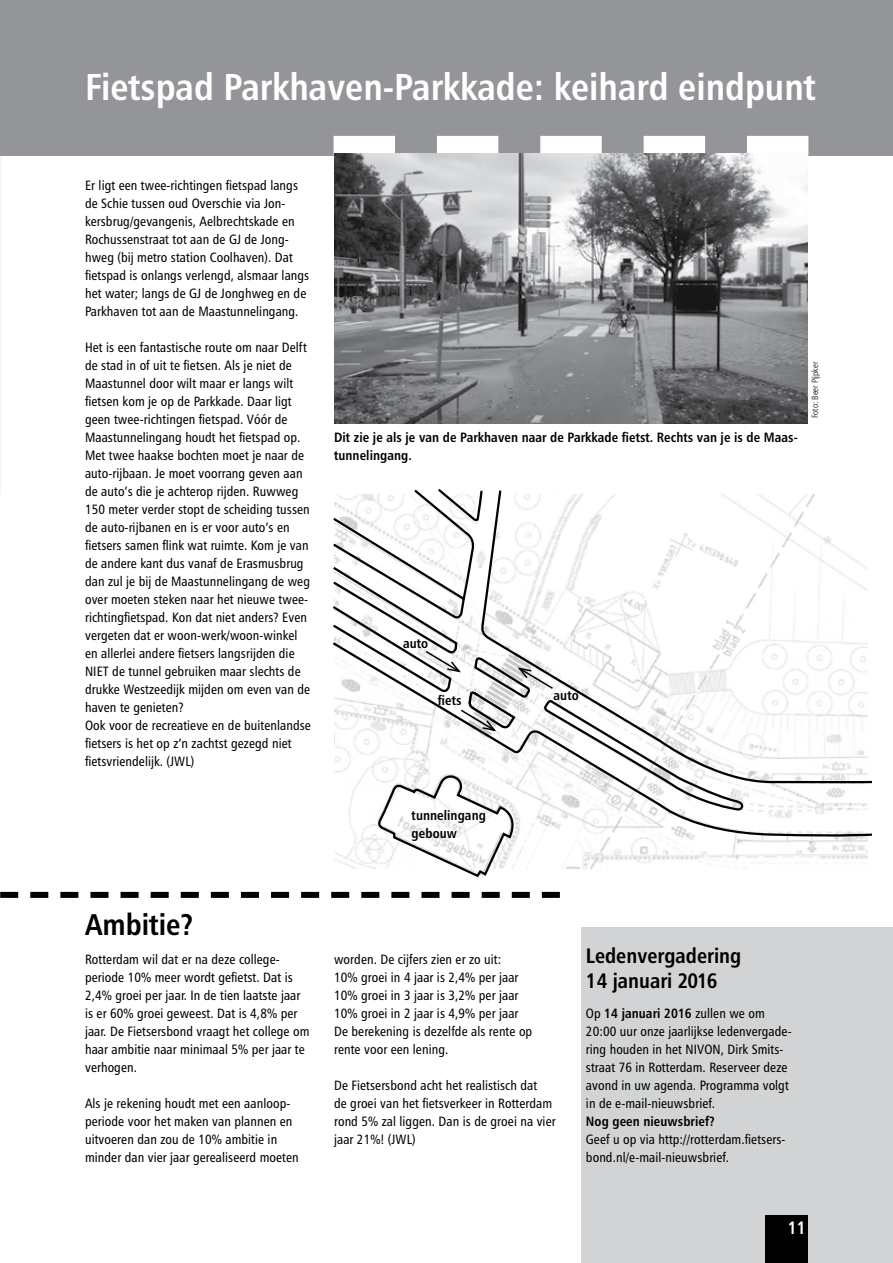
<style>
.page{position:relative;width:893px;height:1263px;background:#fff}
.page>*{position:absolute;margin:0;border:0;box-sizing:border-box;transform-origin:0 0}
.t1{font:37.5px "Humanist 777 BT Bold Condensed B";color:#fff}
.t2{font:30px "Humanist 777 BT Bold Condensed B";color:#000}
.t3{font:21px/25.5px "Humanist 777 BT Bold Condensed B";color:#000}
.t4{font:18px "Humanist 777 BT Bold Condensed B";color:#fff}
.t5{font:13.5px/18px "Humanist 777 BT Roman Condensed B";letter-spacing:.005em;color:#000}
.t6{font:13.5px/18px "Humanist 777 BT Bold Condensed B";letter-spacing:.005em;color:#000}
.t7{font:9px "Humanist 777 BT Light Condensed B";color:#000}
.s1{font-family:"Humanist 777 BT Roman Condensed B"}
</style>
<div class="page">
<div style="left:581px;top:928px;width:312px;height:335px;background:#d1d3d4"></div>
<div style="left:0;top:0;width:893px;height:155px;background:#939598"></div>
<div style="left:765px;top:1216px;width:43px;height:47px;background:#000"></div>
<svg style="left:334px;top:136px;width:474px;height:18px"></svg>
<img style="left:334px;top:154px;width:474px;height:270px">
<img style="left:334px;top:839px;width:534px;height:31px">
<svg style="left:332px;top:488px;width:540px;height:351px"></svg>
<svg style="left:377px;top:770px;width:142px;height:108px"></svg>
<svg style="left:424px;top:649px;width:131px;height:83px"></svg>
<svg style="left:0;top:892px;width:560px;height:6px"></svg>
<h1 class="t1" style="left:85px;top:63px;width:732px">Fietspad Parkhaven-Parkkade: keihard eindpunt</h1>
<p class="t5" style="left:85px;top:176px;width:226px">Er ligt een twee-richtingen fietspad langs de Schie tussen oud Overschie via Jon&shy;kersbrug/gevangenis, Aelbrechtskade en Rochussenstraat tot aan de GJ de Jong&shy;hweg (bij metro station Coolhaven). Dat fietspad is onlangs verlengd, alsmaar langs het water; langs de GJ de Jonghweg en de Parkhaven tot aan de Maastunnelingang.</p>
<p class="t5" style="left:85px;top:338px;width:227px">Het is een fantastische route om naar Delft de stad in of uit te fietsen. Als je niet de Maastunnel door wilt maar er langs wilt fietsen kom je op de Parkkade. Daar ligt geen twee-richtingen fietspad. Vóór de Maastunnelingang houdt het fietspad op.<br>Met twee haakse bochten moet je naar de auto-rijbaan. Je moet voorrang geven aan de auto’s die je achterop rijden. Ruwweg 150 meter verder stopt de scheiding tussen de auto-rijbanen en is er voor auto’s en fietsers samen flink wat ruimte. Kom je van de andere kant dus vanaf de Erasmusbrug dan zul je bij de Maastunnelingang de weg over moeten steken naar het nieuwe twee&shy;richtingfietspad. Kon dat niet anders? Even vergeten dat er woon-werk/woon-winkel en allerlei andere fietsers langsrijden die NIET de tunnel gebruiken maar slechts de drukke Westzeedijk mijden om even van de haven te genieten?<br>Ook voor de recreatieve en de buitenlandse fietsers is het op z’n zachtst gezegd niet fietsvriendelijk. (JWL)</p>
<p class="t6" style="left:334px;top:428px;width:465px">Dit zie je als je van de Parkhaven naar de Parkkade fietst. Rechts van je is de Maas&shy;tunnelingang.</p>
<p class="t7" style="left:809px;top:418px;width:58px;rotate:-90deg">Foto: Beer Pijpker</p>
<p class="t6" style="left:403px;top:634px;width:27px">auto</p>
<p class="t6" style="left:438px;top:691px;width:25px">fiets</p>
<p class="t6" style="left:554px;top:686px;width:27px">auto</p>
<p class="t6" style="left:412px;top:806px;width:76px">tunnelingang gebouw</p>
<h2 class="t2" style="left:85px;top:906px;width:110px">Ambitie?</h2>
<p class="t5" style="left:85px;top:950px;width:226px">Rotterdam wil dat er na deze college&shy;periode 10% meer wordt gefietst. Dat is 2,4% groei per jaar. In de tien laatste jaar is er 60% groei geweest. Dat is 4,8% per jaar. De Fietsersbond vraagt het college om haar ambitie naar minimaal 5% per jaar te verhogen.</p>
<p class="t5" style="left:85px;top:1094px;width:215px">Als je rekening houdt met een aanloop&shy;periode voor het maken van plannen en uitvoeren dan zou de 10% ambitie in minder dan vier jaar gerealiseerd moeten</p>
<p class="t5" style="left:334px;top:950px;width:200px">worden. De cijfers zien er zo uit:<br>10% groei in 4 jaar is 2,4% per jaar<br>10% groei in 3 jaar is 3,2% per jaar<br>10% groei in 2 jaar is 4,9% per jaar<br>De berekening is dezelfde als rente op rente voor een lening.</p>
<p class="t5" style="left:334px;top:1076px;width:223px">De Fietsersbond acht het realistisch dat<br>de groei van het fietsverkeer in Rotterdam rond 5% zal liggen. Dan is de groei na vier jaar 21%! (JWL)</p>
<h3 class="t3" style="left:586px;top:942px;width:157px">Ledenvergadering<br>14 januari 2016</h3>
<p class="t6" style="left:586px;top:1004px;width:180px"><span class="s1">Op</span> 14 januari 2016 <span class="s1">zullen we om</span></p>
<p class="t5" style="left:586px;top:1022px;width:207px">20:00 uur onze jaarlijkse ledenvergade&shy;ring houden in het NIVON, Dirk Smits&shy;straat 76 in Rotterdam. Reserveer deze avond in uw agenda. Programma volgt in de e-mail-nieuwsbrief.</p>
<p class="t6" style="left:586px;top:1112px;width:130px">Nog geen nieuwsbrief?</p>
<p class="t5" style="left:586px;top:1130px;width:201px">Geef u op via http://rotterdam.fietsers&shy;bond.nl/e-mail-nieuwsbrief.</p>
<h3 class="t4" style="left:788px;top:1216px;width:20px">1 13</h3>
</div>
